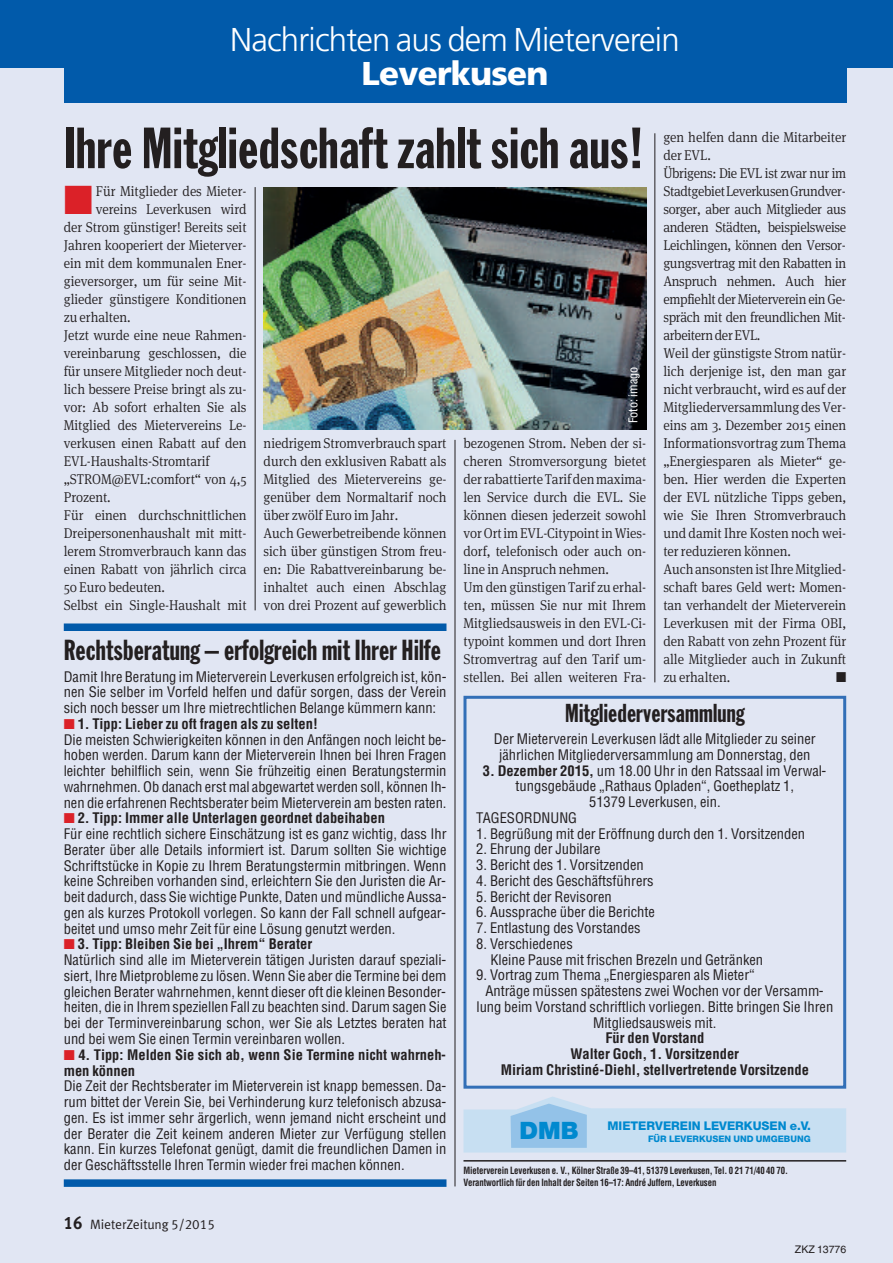
<style>
.page{position:relative;width:893px;height:1263px;background:#e1e6f3}
.page>*{position:absolute;margin:0;border:0;box-sizing:border-box;transform-origin:0 0}
.t1{font:57px "Franklin Gothic Extra Cond";letter-spacing:.01em;color:#231f20}
.t2{font:300 33px "Frutiger";letter-spacing:-.025em;color:#fff}
.t3{font:900 33px "Frutiger";letter-spacing:-.025em;color:#fff}
.t4{font:28.5px "Franklin Gothic Extra Cond";letter-spacing:.01em;color:#231f20}
.t5{font:25.5px "Franklin Gothic Extra Cond";letter-spacing:.01em;color:#231f20}
.t6{font:condensed 14.25px/15.8px "Helvetica";color:#231f20}
.t7{font:300 14.25px/18px "Meta Serif OT";letter-spacing:-.005em;color:#231f20;scale:.94 1}
.t8{font:700 condensed 14.25px/15.8px "Helvetica";color:#231f20;text-align:center}
.t9{font:14.25px "Zapf Dingbats";color:#231f20;scale:.94 1}
.t10{font:13.5px "VZ Meta LF";color:#231f20}
.t11{font:800 12px "Helvetica Neue";color:#0089cf}
.t12{font:condensed 12px "Helvetica";color:#fff}
.t13{font:10.5px "Helvetica";color:#231f20}
.t14{font:700 condensed 9.75px/11.4px "Helvetica";letter-spacing:-.01em;color:#231f20;scale:.9 1}
.t15{font:800 9px "Helvetica Neue";color:#0089cf}
.s1{color:#db2128}
.s2{font-weight:700}
.s3{font-weight:900;font-size:24px}
.s4{font-weight:700;font-size:18px}
</style>
<div class="page">
<hr style="left:255px;top:187px;width:1px;height:423px;background:#231f20">
<hr style="left:455px;top:440px;width:1px;height:746px;background:#231f20">
<hr style="left:655px;top:133px;width:1px;height:549px;background:#231f20">
<div style="left:64px;top:60px;width:782px;height:42px;background:#015aaa"></div>
<div style="left:0;top:0;width:893px;height:67px;background:#015aaa"></div>
<svg style="left:463px;top:1096px;width:383px;height:56px"></svg>
<hr style="left:463px;top:1160px;width:383px;height:1px;background:#231f20">
<img style="left:264px;top:187px;width:382px;height:242px">
<div style="left:64px;top:1179px;width:382px;height:8px;background:#015aaa"></div>
<div style="left:64px;top:623px;width:382px;height:8px;background:#015aaa"></div>
<div style="left:463px;top:696px;width:383px;height:393px;border:3px solid #326fb7"></div>
<h2 class="t2" style="left:230px;top:26px;width:451px">Nachrichten aus dem Mieterverein</h2>
<h2 class="t3" style="left:362px;top:60px;width:188px">Leverkusen</h2>
<h1 class="t1" style="left:64px;top:128px;width:581px">Ihre Mitgliedschaft zahlt sich aus!</h1>
<p class="t7" style="left:64px;top:183px;width:196px"><span class="s1">■</span> Für Mitglieder des Mieter-</p>
<p class="t7" style="left:663px;top:129px;width:196px">gen helfen dann die Mitarbeiter der EVL.<br>Übrigens: Die EVL ist zwar nur im<br>StadtgebietLeverkusenGrundver&shy;sorger, aber auch Mitglieder aus anderen Städten, beispielsweise<br>Leichlingen, können den Versor&shy;gungsvertrag mit den Rabatten in<br>Anspruch nehmen. Auch hier empfiehlt der Mieterverein ein Ge&shy;spräch mit den freundlichen Mit&shy;arbeiternderEVL.<br>Weil der günstigste Strom natür&shy;lich derjenige ist, den man gar nicht verbraucht, wird es auf der<br>MitgliederversammlungdesVer&shy;eins am 3. Dezember 2015 einen<br>Informationsvortrag zum Thema „Energiesparen als Mieter“ ge&shy;ben. Hier werden die Experten der EVL nützliche Tipps geben, wie Sie Ihren Stromverbrauch und damit Ihre Kosten noch wei&shy;ter reduzieren können.<br>AuchansonstenistIhreMitglied&shy;schaft bares Geld wert: Momen&shy;tan verhandelt der Mieterverein<br>Leverkusen mit der Firma OBI, den Rabatt von zehn Prozent für alle Mitglieder auch in Zukunft zu erhalten.</p>
<p class="t7" style="left:96px;top:201px;width:162px">vereins Leverkusen wird</p>
<p class="t7" style="left:64px;top:219px;width:196px">der Strom günstiger! Bereits seit</p>
<p class="t7" style="left:64px;top:237px;width:196px">Jahren kooperiert der Mieterver-</p>
<p class="t7" style="left:64px;top:255px;width:196px">ein mit dem kommunalen Ener-</p>
<p class="t7" style="left:64px;top:273px;width:196px">gieversorger, um für seine Mit-</p>
<p class="t7" style="left:64px;top:291px;width:196px">glieder günstigere Konditionen</p>
<p class="t7" style="left:64px;top:309px;width:73px">zu erhalten.</p>
<p class="t7" style="left:64px;top:327px;width:196px">Jetzt wurde eine neue Rahmen-</p>
<p class="t7" style="left:64px;top:345px;width:196px">vereinbarung geschlossen, die</p>
<p class="t7" style="left:64px;top:363px;width:196px">für unsere Mitglieder noch deut-</p>
<p class="t7" style="left:64px;top:381px;width:196px">lich bessere Preise bringt als zu-</p>
<p class="t7" style="left:64px;top:399px;width:196px">vor: Ab sofort erhalten Sie als</p>
<p class="t7" style="left:64px;top:417px;width:196px">Mitglied des Mietervereins Le-</p>
<p class="t7" style="left:64px;top:435px;width:196px">verkusen einen Rabatt auf den</p>
<p class="t7" style="left:64px;top:453px;width:157px">EVL-Haushalts-Stromtarif</p>
<p class="t7" style="left:64px;top:471px;width:196px">„STROM@EVL:comfort“ von 4,5</p>
<p class="t7" style="left:64px;top:489px;width:51px">Prozent.</p>
<p class="t7" style="left:64px;top:507px;width:196px">Für einen durchschnittlichen</p>
<p class="t7" style="left:64px;top:525px;width:196px">Dreipersonenhaushalt mit mitt-</p>
<p class="t7" style="left:64px;top:543px;width:196px">lerem Stromverbrauch kann das</p>
<p class="t7" style="left:64px;top:561px;width:196px">einen Rabatt von jährlich circa</p>
<p class="t7" style="left:64px;top:579px;width:109px">50 Euro bedeuten.</p>
<p class="t7" style="left:64px;top:597px;width:196px">Selbst ein Single-Haushalt mit</p>
<p class="t12" style="left:626px;top:423px;width:58px;rotate:-90deg">Foto: imago</p>
<p class="t7" style="left:264px;top:435px;width:196px">niedrigem Stromverbrauch spart durch den exklusiven Rabatt als<br>Mitglied des Mietervereins ge&shy;genüber dem Normaltarif noch über zwölf Euro im Jahr.<br>Auch Gewerbetreibende können sich über günstigen Strom freu&shy;en: Die Rabattvereinbarung be&shy;inhaltet auch einen Abschlag von drei Prozent auf gewerblich</p>
<p class="t7" style="left:463px;top:435px;width:196px">bezogenen Strom. Neben der si&shy;cheren Stromversorgung bietet derrabattierteTarifdenmaxima&shy;len Service durch die EVL. Sie können diesen jederzeit sowohl vorOrtimEVL-CitypointinWies&shy;dorf, telefonisch oder auch on&shy;line in Anspruch nehmen.<br>Um den günstigen Tarif zu erhal&shy;ten, müssen Sie nur mit Ihrem<br>Mitgliedsausweis in den EVL-Ci&shy;typoint kommen und dort Ihren<br>Stromvertrag auf den Tarif um&shy;stellen. Bei allen weiteren Fra-</p>
<h3 class="t4" style="left:64px;top:639px;width:378px">Rechtsberatung – erfolgreich mit Ihrer Hilfe</h3>
<p class="t6" style="left:64px;top:669px;width:384px;text-align:justify">Damit Ihre Beratung im Mieterverein Leverkusen erfolgreich ist, kön&shy;nen Sie selber im Vorfeld helfen und dafür sorgen, dass der Verein sich noch besser um Ihre mietrechtlichen Belange kümmern kann:</p>
<p class="t6" style="left:64px;top:716px;width:384px"><span class="s1">■</span> <span class="s2">1. Tipp: Lieber zu oft fragen als zu selten!<br></span>Die meisten Schwierigkeiten können in den Anfängen noch leicht be&shy;hoben werden. Darum kann der Mieterverein Ihnen bei Ihren Fragen leichter behilflich sein, wenn Sie frühzeitig einen Beratungstermin wahrnehmen. Ob danach erst mal abgewartet werden soll, können Ih&shy;nen die erfahrenen Rechtsberater beim Mieterverein am besten raten.</p>
<p class="t6" style="left:64px;top:811px;width:384px"><span class="s1">■</span> <span class="s2">2. Tipp: Immer alle Unterlagen geordnet dabeihaben<br></span>Für eine rechtlich sichere Einschätzung ist es ganz wichtig, dass Ihr Berater über alle Details informiert ist. Darum sollten Sie wichtige Schriftstücke in Kopie zu Ihrem Beratungstermin mitbringen. Wenn keine Schreiben vorhanden sind, erleichtern Sie den Juristen die Ar&shy;beit dadurch, dass Sie wichtige Punkte, Daten und mündliche Aussa&shy;gen als kurzes Protokoll vorlegen. So kann der Fall schnell aufgear&shy;beitet und umso mehr Zeit für eine Lösung genutzt werden.</p>
<p class="t6" style="left:64px;top:937px;width:384px"><span class="s1">■</span> <span class="s2">3. Tipp: Bleiben Sie bei „Ihrem“ Berater<br></span>Natürlich sind alle im Mieterverein tätigen Juristen darauf speziali&shy;siert, Ihre Mietprobleme zu lösen. Wenn Sie aber die Termine bei dem gleichen Berater wahrnehmen, kennt dieser oft die kleinen Besonder&shy;heiten, die in Ihrem speziellen Fall zu beachten sind. Darum sagen Sie bei der Terminvereinbarung schon, wer Sie als Letztes beraten hat und bei wem Sie einen Termin vereinbaren wollen.</p>
<p class="t8" style="left:64px;top:1047px;width:384px;text-align:left"><span class="s1">■</span> 4. Tipp: Melden Sie sich ab, wenn Sie Termine nicht wahrneh&shy;men können</p>
<p class="t6" style="left:64px;top:1078px;width:384px;text-align:justify">Die Zeit der Rechtsberater im Mieterverein ist knapp bemessen. Da&shy;rum bittet der Verein Sie, bei Verhinderung kurz telefonisch abzusa&shy;gen. Es ist immer sehr ärgerlich, wenn jemand nicht erscheint und der Berater die Zeit keinem anderen Mieter zur Verfügung stellen kann. Ein kurzes Telefonat genügt, damit die freundlichen Damen in der Geschäftsstelle Ihren Termin wieder frei machen können.</p>
<p class="t9" style="left:836px;top:669px;width:12px">■</p>
<h3 class="t5" style="left:565px;top:704px;width:181px">Mitgliederversammlung</h3>
<p class="t6" style="left:494px;top:731px;width:323px;text-align:center">Der Mieterverein Leverkusen lädt alle Mitglieder zu seiner jährlichen Mitgliederversammlung am Donnerstag, den</p>
<p class="t6" style="left:483px;top:763px;width:345px"><span class="s2">3. Dezember 2015,</span> um 18.00 Uhr in den Ratssaal im Verwal-</p>
<p class="t6" style="left:516px;top:778px;width:280px">tungsgebäude „Rathaus Opladen“, Goetheplatz 1,</p>
<p class="t6" style="left:589px;top:794px;width:133px">51379 Leverkusen, ein.</p>
<p class="t6" style="left:476px;top:810px;width:102px">TAGESORDNUNG</p>
<p class="t6" style="left:476px;top:826px;width:330px">1. Begrüßung mit der Eröffnung durch den 1. Vorsitzenden</p>
<p class="t6" style="left:476px;top:841px;width:126px">2. Ehrung der Jubilare</p>
<p class="t6" style="left:476px;top:857px;width:169px">3. Bericht des 1. Vorsitzenden</p>
<p class="t6" style="left:476px;top:873px;width:179px">4. Bericht des Geschäftsführers</p>
<p class="t6" style="left:476px;top:889px;width:137px">5. Bericht der Revisoren</p>
<p class="t6" style="left:476px;top:904px;width:180px">6. Aussprache über die Berichte</p>
<p class="t6" style="left:476px;top:920px;width:166px">7. Entlastung des Vorstandes</p>
<p class="t6" style="left:490px;top:936px;width:274px;text-indent:-14px">8. Verschiedenes<br>Kleine Pause mit frischen Brezeln und Getränken</p>
<p class="t6" style="left:476px;top:967px;width:280px">9. Vortrag zum Thema „Energiesparen als Mieter“</p>
<p class="t6" style="left:485px;top:983px;width:340px">Anträge müssen spätestens zwei Wochen vor der Versamm-</p>
<p class="t6" style="left:476px;top:999px;width:358px">lung beim Vorstand schriftlich vorliegen. Bitte bringen Sie Ihren</p>
<p class="t6" style="left:593px;top:1015px;width:125px">Mitgliedsausweis mit.</p>
<p class="t8" style="left:501px;top:1030px;width:310px">Für den Vorstand<br>Walter Goch, 1. Vorsitzender<br>Miriam Christiné-Diehl, stellvertretende Vorsitzende</p>
<p class="t11" style="left:519px;top:1121px;width:293px"><span class="s3">DMB</span> MIETERVEREIN LEVERKUSEN e.V.</p>
<p class="t15" style="left:648px;top:1136px;width:164px">FÜR LEVERKUSEN UND UMGEBUNG</p>
<p class="t14" style="left:463px;top:1165px;width:362px">Mieterverein Leverkusen e. V., Kölner Straße 39–41, 51379 Leverkusen, Tel. 0 21 71/40 40 70.<br>Verantwortlich für den Inhalt der Seiten 16–17: André Juffern, Leverkusen</p>
<p class="t10" style="left:64px;top:1216px;width:153px"><span class="s4">16</span> MieterZeitung 5/2015</p>
<p class="t13" style="left:795px;top:1245px;width:53px">ZKZ 13776</p>
</div>
